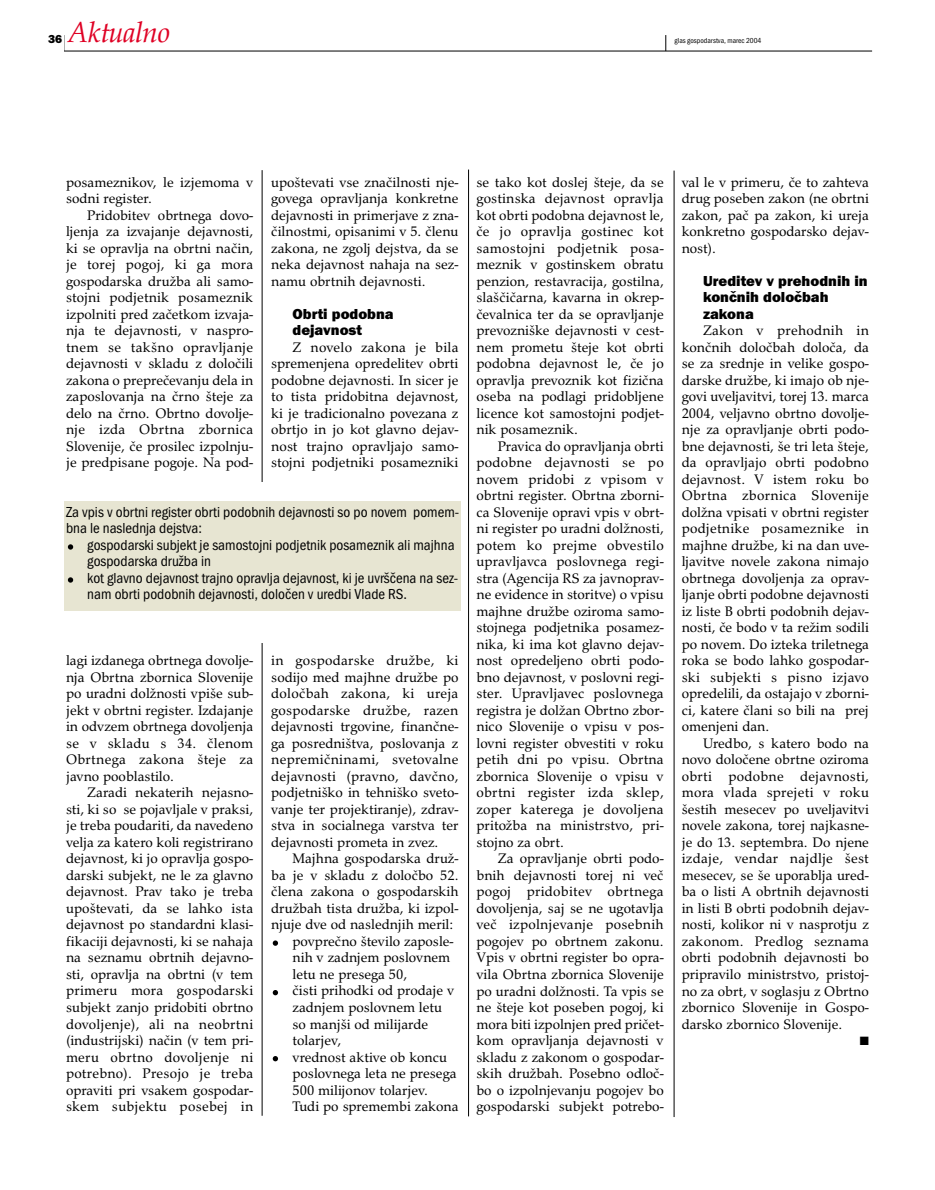
<style>
.page{position:relative;width:935px;height:1190px;background:#fff}
.page>*{position:absolute;margin:0;border:0;box-sizing:border-box;transform-origin:0 0}
.t1{font:italic 30px "URW Palladio TEE";letter-spacing:-.025em;color:#df0024}
.t2{font:condensed 15px/16.5px "Franklin Got Itc TEE";color:#000}
.t3{font:15px/16.5px "Franklin Got Itc TEE Heav";color:#000}
.t4{font:14.25px/16.5px "URW Palladio TEE";color:#000;text-align:justify}
.t5{font:12px "Franklin Got Itc TEE Heav";color:#000}
.t6{font:12px "Zapf Dingbats";color:#000}
.t7{font:condensed 7.5px "Franklin Got Itc TEE";color:#000}
</style>
<div class="page">
<svg style="left:64px;top:35px;width:1px;height:16px"></svg>
<hr style="left:64px;top:51px;width:808px;height:1px;background:#000">
<svg style="left:665px;top:35px;width:1px;height:16px"></svg>
<hr style="left:262px;top:170px;width:1px;height:945px;background:#000">
<hr style="left:468px;top:169px;width:1px;height:947px;background:#000">
<hr style="left:673px;top:171px;width:1px;height:946px;background:#000">
<svg style="left:273px;top:1056px;width:5px;height:5px"></svg>
<svg style="left:273px;top:990px;width:5px;height:5px"></svg>
<svg style="left:273px;top:940px;width:5px;height:5px"></svg>
<div style="left:66px;top:482px;width:394px;height:160px;background:#fff"></div>
<div style="left:64px;top:501px;width:396px;height:109px;background:#e7e5d2"></div>
<svg style="left:68px;top:577px;width:5px;height:5px"></svg>
<svg style="left:68px;top:544px;width:5px;height:5px"></svg>
<h1 class="t1" style="left:68px;top:21px;width:104px">Aktualno</h1>
<p class="t5" style="left:48px;top:34px;width:16px">36</p>
<p class="t7" style="left:674px;top:38px;width:88px">glas gospodarstva, marec 2004</p>
<p class="t4" style="left:66px;top:175px;width:189px">posameznikov, le izjemoma v sodni register.</p>
<p class="t4" style="left:66px;top:208px;width:189px;text-indent:21px">Pridobitev obrtnega dovo&shy;ljenja za izvajanje dejavnosti, ki se opravlja na obrtni način, je torej pogoj, ki ga mora gospodarska družba ali samo&shy;stojni podjetnik posameznik izpolniti pred začetkom izvaja&shy;nja te dejavnosti, v naspro&shy;tnem se takšno opravljanje dejavnosti v skladu z določili zakona o preprečevanju dela in zaposlovanja na črno šteje za delo na črno. Obrtno dovolje&shy;nje izda Obrtna zbornica Slovenije, če prosilec izpolnju&shy;je predpisane pogoje. Na pod-</p>
<p class="t4" style="left:271px;top:175px;width:189px">upoštevati vse značilnosti nje&shy;govega opravljanja konkretne dejavnosti in primerjave z zna&shy;čilnostmi, opisanimi v 5. členu zakona, ne zgolj dejstva, da se neka dejavnost nahaja na sez&shy;namu obrtnih dejavnosti.</p>
<p class="t3" style="left:292px;top:307px;width:103px">Obrti podobna dejavnost</p>
<p class="t4" style="left:271px;top:340px;width:189px;text-indent:21px">Z novelo zakona je bila spremenjena opredelitev obrti podobne dejavnosti. In sicer je to tista pridobitna dejavnost, ki je tradicionalno povezana z obrtjo in jo kot glavno dejav&shy;nost trajno opravljajo samo&shy;stojni podjetniki posamezniki</p>
<p class="t2" style="left:66px;top:505px;width:395px">Za vpis v obrtni register obrti podobnih dejavnosti so po novem pomem&shy;bna le naslednja dejstva:</p>
<p class="t2" style="left:87px;top:538px;width:372px">gospodarski subjekt je samostojni podjetnik posameznik ali majhna gospodarska družba in<br>kot glavno dejavnost trajno opravlja dejavnost, ki je uvrščena na sez&shy;nam obrti podobnih dejavnosti, določen v uredbi Vlade RS.</p>
<p class="t4" style="left:66px;top:654px;width:189px">lagi izdanega obrtnega dovolje&shy;nja Obrtna zbornica Slovenije po uradni dolžnosti vpiše sub&shy;jekt v obrtni register. Izdajanje in odvzem obrtnega dovoljenja se v skladu s 34. členom Obrtnega zakona šteje za javno pooblastilo.</p>
<p class="t4" style="left:66px;top:786px;width:189px;text-indent:21px">Zaradi nekaterih nejasno&shy;sti, ki so se pojavljale v praksi, je treba poudariti, da navedeno velja za katero koli registrirano dejavnost, ki jo opravlja gospo&shy;darski subjekt, ne le za glavno dejavnost. Prav tako je treba upoštevati, da se lahko ista dejavnost po standardni klasi&shy;fikaciji dejavnosti, ki se nahaja na seznamu obrtnih dejavno&shy;sti, opravlja na obrtni (v tem primeru mora gospodarski subjekt zanjo pridobiti obrtno dovoljenje), ali na neobrtni (industrijski) način (v tem pri&shy;meru obrtno dovoljenje ni potrebno). Presojo je treba opraviti pri vsakem gospodar&shy;skem subjektu posebej in</p>
<p class="t4" style="left:271px;top:654px;width:189px">in gospodarske družbe, ki sodijo med majhne družbe po določbah zakona, ki ureja gospodarske družbe, razen dejavnosti trgovine, finančne&shy;ga posredništva, poslovanja z nepremičninami, svetovalne dejavnosti (pravno, davčno, podjetniško in tehniško sveto&shy;vanje ter projektiranje), zdrav&shy;stva in socialnega varstva ter dejavnosti prometa in zvez.</p>
<p class="t4" style="left:292px;top:852px;width:167px">Majhna gospodarska druž-</p>
<p class="t4" style="left:271px;top:868px;width:189px">ba je v skladu z določbo 52.</p>
<p class="t4" style="left:271px;top:885px;width:189px">člena zakona o gospodarskih</p>
<p class="t4" style="left:271px;top:901px;width:189px">družbah tista družba, ki izpol-</p>
<p class="t4" style="left:271px;top:918px;width:183px">njuje dve od naslednjih meril:</p>
<p class="t4" style="left:292px;top:934px;width:163px">povprečno število zaposle-</p>
<p class="t4" style="left:292px;top:951px;width:159px">nih v zadnjem poslovnem</p>
<p class="t4" style="left:292px;top:967px;width:116px">letu ne presega 50,</p>
<p class="t4" style="left:292px;top:984px;width:163px">čisti prihodki od prodaje v</p>
<p class="t4" style="left:292px;top:1000px;width:151px">zadnjem poslovnem letu</p>
<p class="t4" style="left:292px;top:1017px;width:137px">so manjši od milijarde</p>
<p class="t4" style="left:292px;top:1033px;width:50px">tolarjev,</p>
<p class="t4" style="left:292px;top:1050px;width:156px">vrednost aktive ob koncu</p>
<p class="t4" style="left:292px;top:1066px;width:165px">poslovnega leta ne presega</p>
<p class="t4" style="left:292px;top:1083px;width:137px">500 milijonov tolarjev.</p>
<p class="t4" style="left:292px;top:1099px;width:167px">Tudi po spremembi zakona</p>
<p class="t4" style="left:476px;top:175px;width:189px">se tako kot doslej šteje, da se gostinska dejavnost opravlja kot obrti podobna dejavnost le, če jo opravlja gostinec kot samostojni podjetnik posa&shy;meznik v gostinskem obratu penzion, restavracija, gostilna, slaščičarna, kavarna in okrep&shy;čevalnica ter da se opravljanje prevozniške dejavnosti v cest&shy;nem prometu šteje kot obrti podobna dejavnost le, če jo opravlja prevoznik kot fizična oseba na podlagi pridobljene licence kot samostojni podjet&shy;nik posameznik.</p>
<p class="t4" style="left:476px;top:439px;width:189px;text-indent:21px">Pravica do opravljanja obrti podobne dejavnosti se po novem pridobi z vpisom v obrtni register. Obrtna zborni&shy;ca Slovenije opravi vpis v obrt&shy;ni register po uradni dolžnosti, potem ko prejme obvestilo upravljavca poslovnega regi&shy;stra (Agencija RS za javnoprav&shy;ne evidence in storitve) o vpisu majhne družbe oziroma samo&shy;stojnega podjetnika posamez&shy;nika, ki ima kot glavno dejav&shy;nost opredeljeno obrti podo&shy;bno dejavnost, v poslovni regi&shy;ster. Upravljavec poslovnega registra je dolžan Obrtno zbor&shy;nico Slovenije o vpisu v pos&shy;lovni register obvestiti v roku petih dni po vpisu. Obrtna zbornica Slovenije o vpisu v obrtni register izda sklep, zoper katerega je dovoljena pritožba na ministrstvo, pri&shy;stojno za obrt.</p>
<p class="t4" style="left:476px;top:852px;width:189px;text-indent:21px">Za opravljanje obrti podo&shy;bnih dejavnosti torej ni več pogoj pridobitev obrtnega dovoljenja, saj se ne ugotavlja več izpolnjevanje posebnih pogojev po obrtnem zakonu.<br>Vpis v obrtni register bo opra&shy;vila Obrtna zbornica Slovenije po uradni dolžnosti. Ta vpis se ne šteje kot poseben pogoj, ki mora biti izpolnjen pred pričet&shy;kom opravljanja dejavnosti v skladu z zakonom o gospodar&shy;skih družbah. Posebno odloč&shy;bo o izpolnjevanju pogojev bo gospodarski subjekt potrebo-</p>
<p class="t4" style="left:681px;top:175px;width:189px">val le v primeru, če to zahteva drug poseben zakon (ne obrtni zakon, pač pa zakon, ki ureja konkretno gospodarsko dejav&shy;nost).</p>
<p class="t3" style="left:703px;top:274px;width:166px">Ureditev v prehodnih in končnih določbah zakona</p>
<p class="t4" style="left:681px;top:324px;width:189px;text-indent:21px">Zakon v prehodnih in končnih določbah določa, da se za srednje in velike gospo&shy;darske družbe, ki imajo ob nje&shy;govi uveljavitvi, torej 13. marca 2004, veljavno obrtno dovolje&shy;nje za opravljanje obrti podo&shy;bne dejavnosti, še tri leta šteje, da opravljajo obrti podobno dejavnost. V istem roku bo Obrtna zbornica Slovenije dolžna vpisati v obrtni register podjetnike posameznike in majhne družbe, ki na dan uve&shy;ljavitve novele zakona nimajo obrtnega dovoljenja za oprav&shy;ljanje obrti podobne dejavnosti iz liste B obrti podobnih dejav&shy;nosti, če bodo v ta režim sodili po novem. Do izteka triletnega roka se bodo lahko gospodar&shy;ski subjekti s pisno izjavo opredelili, da ostajajo v zborni&shy;ci, katere člani so bili na prej omenjeni dan.</p>
<p class="t4" style="left:681px;top:736px;width:189px;text-indent:21px">Uredbo, s katero bodo na novo določene obrtne oziroma obrti podobne dejavnosti, mora vlada sprejeti v roku šestih mesecev po uveljavitvi novele zakona, torej najkasne&shy;je do 13. septembra. Do njene izdaje, vendar najdlje šest mesecev, se še uporablja ured&shy;ba o listi A obrtnih dejavnosti in listi B obrti podobnih dejav&shy;nosti, kolikor ni v nasprotju z zakonom. Predlog seznama obrti podobnih dejavnosti bo pripravilo ministrstvo, pristoj&shy;no za obrt, v soglasju z Obrtno zbornico Slovenije in Gospo&shy;darsko zbornico Slovenije.</p>
<p class="t6" style="left:859px;top:1035px;width:11px">■</p>
</div>
